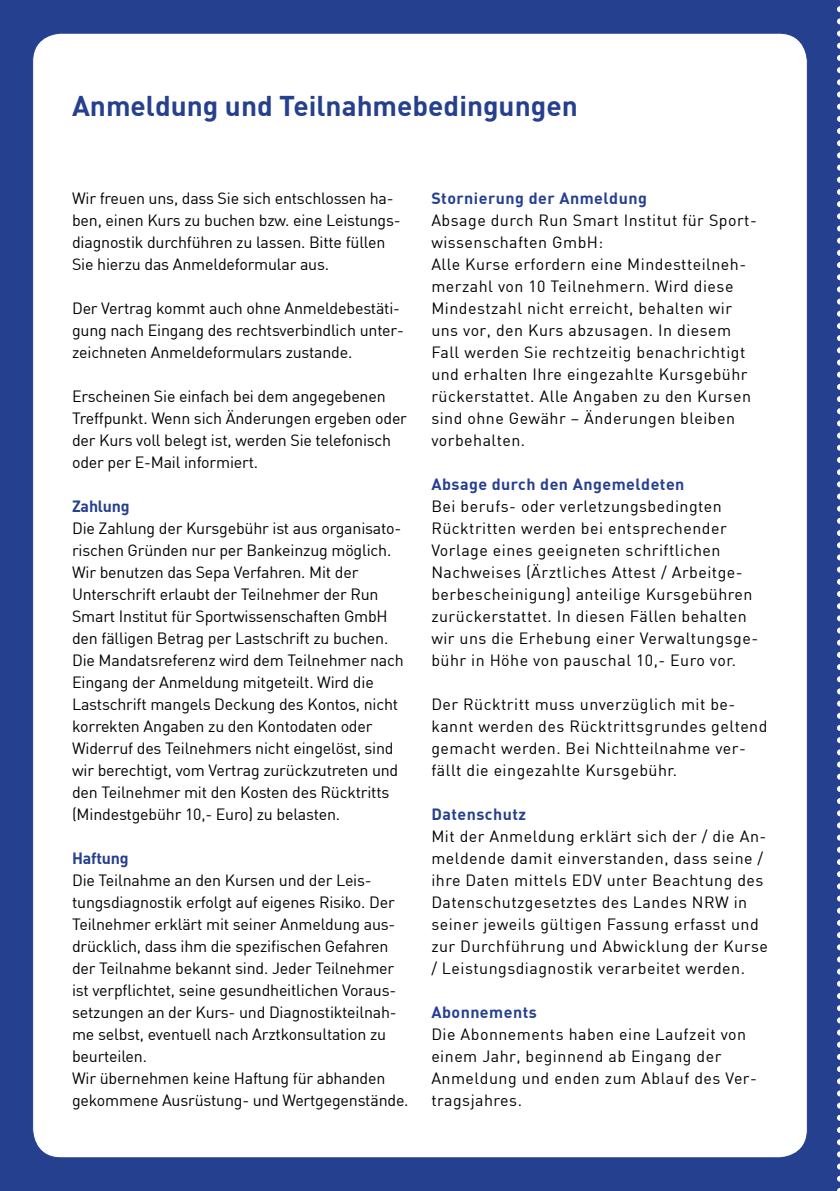
<style>
.page{position:relative;width:840px;height:1191px;background:#fff}
.page>*{position:absolute;margin:0;border:0;box-sizing:border-box;transform-origin:0 0}
.t1{font:700 28px "DIN";color:#25408f}
.t2{font:16px/22px "DIN";letter-spacing:-.01em;color:#000}
.t3{font:16px/22px "DIN";letter-spacing:.03em;color:#000}
.t4{font:700 16px "DIN";letter-spacing:.03em;color:#25408f}
.t5{font:700 16px "DIN";letter-spacing:-.01em;color:#25408f}
</style>
<div class="page">
<div style="left:0;top:0;width:839px;height:1191px;background:#25408f"></div>
<svg style="left:837px;top:9px;width:3px;height:1182px"></svg>
<div style="left:33px;top:33px;width:773px;height:1124px;background:#fff;border-radius:28px"></div>
<h1 class="t1" style="left:72px;top:88px;width:507px">Anmeldung und Teilnahmebedingungen</h1>
<p class="t2" style="left:72px;top:187px;width:330px">Wir freuen uns, dass Sie sich entschlossen ha&shy;ben, einen Kurs zu buchen bzw. eine Leistungs&shy;diagnostik durchführen zu lassen. Bitte füllen Sie hierzu das Anmeldeformular aus.</p>
<p class="t2" style="left:72px;top:297px;width:333px">Der Vertrag kommt auch ohne Anmeldebestäti&shy;gung nach Eingang des rechtsverbindlich unter&shy;zeichneten Anmeldeformulars zustande.</p>
<p class="t2" style="left:72px;top:385px;width:336px">Erscheinen Sie einfach bei dem angegebenen Treffpunkt. Wenn sich Änderungen ergeben oder der Kurs voll belegt ist, werden Sie telefonisch oder per E-Mail informiert.</p>
<p class="t5" style="left:72px;top:496px;width:59px">Zahlung</p>
<p class="t2" style="left:72px;top:517px;width:333px">Die Zahlung der Kursgebühr ist aus organisato&shy;rischen Gründen nur per Bankeinzug möglich.<br>Wir benutzen das Sepa Verfahren. Mit der Unterschrift erlaubt der Teilnehmer der Run Smart Institut für Sportwissenschaften GmbH den fälligen Betrag per Lastschrift zu buchen.<br>Die Mandatsreferenz wird dem Teilnehmer nach Eingang der Anmeldung mitgeteilt. Wird die Lastschrift mangels Deckung des Kontos, nicht korrekten Angaben zu den Kontodaten oder Widerruf des Teilnehmers nicht eingelöst, sind wir berechtigt, vom Vertrag zurückzutreten und den Teilnehmer mit den Kosten des Rücktritts (Mindestgebühr 10,- Euro) zu belasten.</p>
<p class="t5" style="left:72px;top:848px;width:58px">Haftung</p>
<p class="t2" style="left:72px;top:869px;width:338px">Die Teilnahme an den Kursen und der Leis&shy;tungsdiagnostik erfolgt auf eigenes Risiko. Der Teilnehmer erklärt mit seiner Anmeldung aus&shy;drücklich, dass ihm die spezifischen Gefahren der Teilnahme bekannt sind. Jeder Teilnehmer ist verpflichtet, seine gesundheitlichen Voraus&shy;setzungen an der Kurs- und Diagnostikteilnah&shy;me selbst, eventuell nach Arztkonsultation zu beurteilen.<br>Wir übernehmen keine Haftung für abhanden gekommene Ausrüstung- und Wertgegenstände.</p>
<p class="t4" style="left:431px;top:188px;width:217px">Stornierung der Anmeldung</p>
<p class="t3" style="left:431px;top:209px;width:327px">Absage durch Run Smart Institut für Sport&shy;wissenschaften GmbH:<br>Alle Kurse erfordern eine Mindestteilneh&shy;merzahl von 10 Teilnehmern. Wird diese Mindestzahl nicht erreicht, behalten wir uns vor, den Kurs abzusagen. In diesem Fall werden Sie rechtzeitig benachrichtigt und erhalten Ihre eingezahlte Kursgebühr rückerstattet. Alle Angaben zu den Kursen sind ohne Gewähr – Änderungen bleiben vorbehalten.</p>
<p class="t4" style="left:431px;top:474px;width:254px">Absage durch den Angemeldeten</p>
<p class="t3" style="left:431px;top:495px;width:328px">Bei berufs- oder verletzungsbedingten Rücktritten werden bei entsprechender Vorlage eines geeigneten schriftlichen Nachweises (Ärztliches Attest / Arbeitge&shy;berbescheinigung) anteilige Kursgebühren zurückerstattet. In diesen Fällen behalten wir uns die Erhebung einer Verwaltungsge&shy;bühr in Höhe von pauschal 10,- Euro vor.</p>
<p class="t3" style="left:431px;top:693px;width:337px">Der Rücktritt muss unverzüglich mit be&shy;kannt werden des Rücktrittsgrundes geltend gemacht werden. Bei Nichtteilnahme ver&shy;fällt die eingezahlte Kursgebühr.</p>
<p class="t4" style="left:431px;top:804px;width:96px">Datenschutz</p>
<p class="t3" style="left:431px;top:825px;width:338px">Mit der Anmeldung erklärt sich der / die An&shy;meldende damit einverstanden, dass seine / ihre Daten mittels EDV unter Beachtung des Datenschutzgesetztes des Landes NRW in seiner jeweils gültigen Fassung erfasst und zur Durchführung und Abwicklung der Kurse / Leistungsdiagnostik verarbeitet werden.</p>
<p class="t4" style="left:431px;top:1002px;width:107px">Abonnements</p>
<p class="t3" style="left:431px;top:1023px;width:327px">Die Abonnements haben eine Laufzeit von einem Jahr, beginnend ab Eingang der<br>Anmeldung und enden zum Ablauf des Ver&shy;tragsjahres.</p>
</div>
